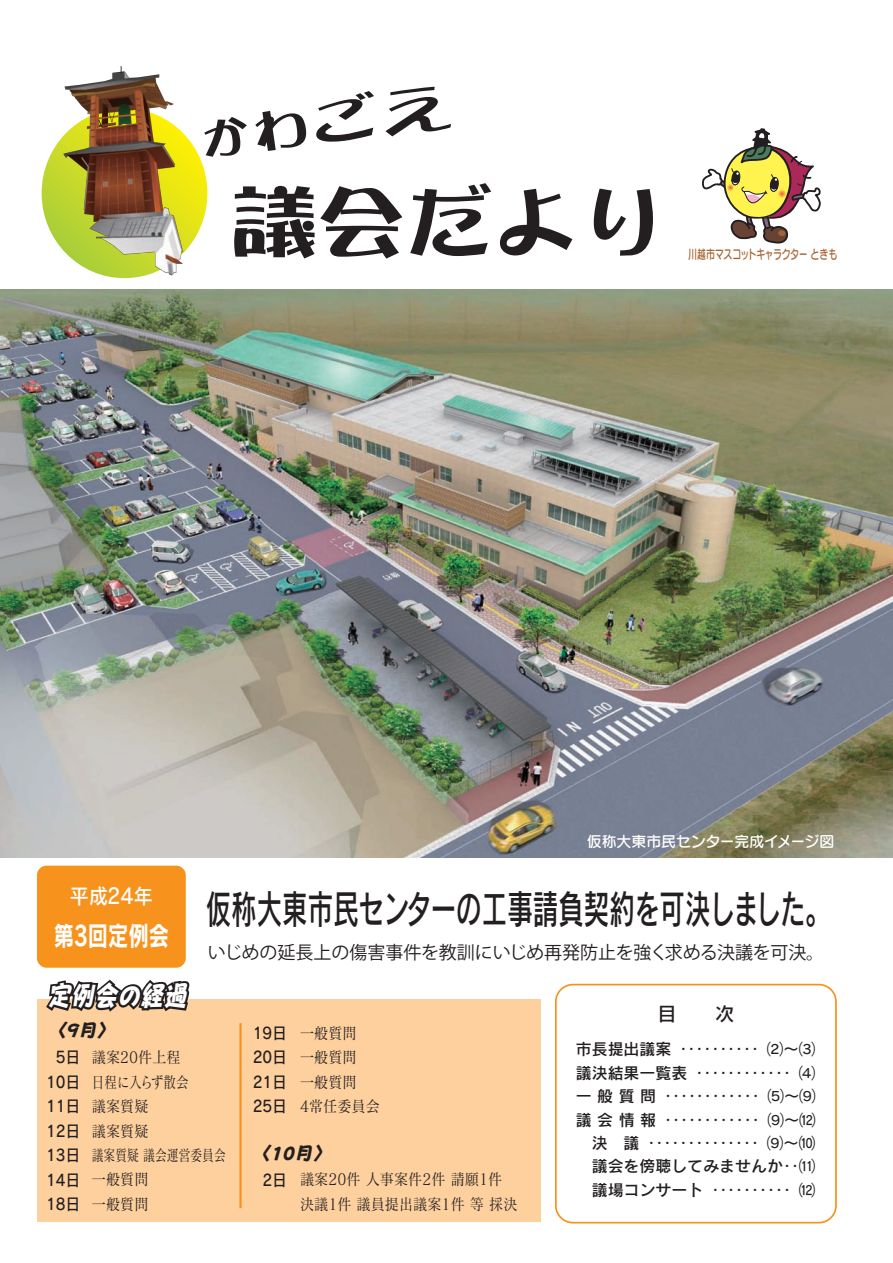
<style>
.page{position:relative;width:893px;height:1263px;background:#fff}
.page>*{position:absolute;margin:0;border:0;box-sizing:border-box;transform-origin:0 0}
.t1{font:39.9px "Rodin Pro DB";color:#231f20;scale:.64 1}
.t2{font:italic 28.8px "Pop Happiness Std EB";color:#fff;scale:.81 1}
.t3{font:27px "Rodin Pro B";color:#fff;scale:.75 1}
.t4{font:21.3px "Rodin Pro DB";color:#fff;scale:.9 1}
.t5{font:19.2px "Rodin Pro DB";color:#231f20}
.t6{font:italic 18.9px "Pop Happiness Std EB";color:#231f20}
.t7{font:18px "Koz Go Pro";color:#231f20}
.t8{font:15.9px "Rodin Pro DB";color:#231f20}
.t9{font:15.75px/24.5px "Matisse Pro M";color:#231f20;scale:.9 1}
.t10{font:15.75px/24.5px "Rodin Pro DB";color:#231f20;text-align:justify;scale:.9 1}
.t11{font:14.85px "Seurat Pro DB";color:#fff}
.t12{font:12.75px "Seurat Pro DB";letter-spacing:-.02em;color:#a76433;scale:.7 1}
</style>
<div class="page">
<div style="left:38px;top:999px;width:502px;height:222px;background:#fdd09e"></div>
<img style="left:0;top:289px;width:893px;height:568px">
<div style="left:37px;top:866px;width:149px;height:102px;background:#f7931d;border-radius:10px"></div>
<svg style="left:37px;top:871px;width:177px;height:351px"></svg>
<div style="left:555px;top:984px;width:282px;height:239px;border:2px solid #f7931d;border-radius:17px"></div>
<hr style="left:239px;top:1023px;width:3px;height:185px;background:#f7931d">
<svg style="left:500px;top:189px;width:72px;height:66px"></svg>
<svg style="left:594px;top:189px;width:59px;height:67px"></svg>
<svg style="left:702px;top:128px;width:119px;height:116px"></svg>
<svg style="left:42px;top:87px;width:449px;height:172px"></svg>
<img style="left:60px;top:66px;width:125px;height:213px">
<p class="t12" style="left:688px;top:245px;width:214px">川越市マスコットキャラクターときも</p>
<p class="t11" style="left:587px;top:831px;width:249px">仮称大東市民センター完成イメージ図</p>
<h3 class="t4" style="left:70px;top:882px;width:94px">平成24年</h3>
<h1 class="t1" style="left:206px;top:883px;width:977px">仮称大東市民センターの工事請負契約を可決しました。</h1>
<h3 class="t3" style="left:54px;top:918px;width:155px">第3回定例会</h3>
<h2 class="t2" style="left:47px;top:977px;width:181px">定例会の経過</h2>
<p class="t6" style="left:97px;top:1018px;width:24px">〈</p>
<p class="t7" style="left:208px;top:941px;width:617px">いじめの延長上の傷害事件を教訓にいじめ再発防止を強く求める決議を可決。</p>
<p class="t5" style="left:658px;top:1001px;width:78px">目　　次</p>
<p class="t6" style="left:48px;top:1018px;width:55px">〈月</p>
<p class="t6" style="left:66px;top:1018px;width:18px">9</p>
<p class="t9" style="left:300px;top:1020px;width:90px">一般質問<br>一般質問<br>一般質問<br>4常任委員会</p>
<p class="t10" style="left:253px;top:1020px;width:39px">19日20日21日25日</p>
<p class="t8" style="left:767px;top:1039px;width:49px">(2)~(3)</p>
<p class="t8" style="left:576px;top:1039px;width:97px">市長提出議案</p>
<p class="t8" style="left:679px;top:1039px;width:81px">..........</p>
<p class="t10" style="left:46px;top:1044px;width:39px;text-indent:10px">5日10日11日12日13日14日18日</p>
<p class="t9" style="left:92px;top:1045px;width:150px">議案20件上程<br>日程に入らず散会<br>議案質疑<br>議案質疑<br>議案質疑議会運営委員会一般質問<br>一般質問</p>
<p class="t8" style="left:799px;top:1062px;width:17px">(4)</p>
<p class="t8" style="left:576px;top:1062px;width:113px">議決結果一覧表</p>
<p class="t8" style="left:695px;top:1062px;width:97px">............</p>
<p class="t8" style="left:768px;top:1086px;width:49px">(5)~(9)</p>
<p class="t8" style="left:576px;top:1086px;width:82px">一般質問</p>
<p class="t8" style="left:664px;top:1086px;width:97px">............</p>
<p class="t8" style="left:768px;top:1109px;width:49px">(9)~(12)</p>
<p class="t8" style="left:576px;top:1109px;width:82px">議会情報</p>
<p class="t8" style="left:664px;top:1109px;width:97px">............</p>
<p class="t8" style="left:767px;top:1132px;width:49px">(9)~(10)</p>
<p class="t8" style="left:576px;top:1132px;width:65px">　決　議</p>
<p class="t8" style="left:576px;top:1156px;width:241px">　議会を傍聴してみませんか..(11)</p>
<p class="t8" style="left:799px;top:1179px;width:17px">(12)</p>
<p class="t8" style="left:648px;top:1132px;width:113px">..............</p>
<p class="t6" style="left:313px;top:1141px;width:24px">〈</p>
<p class="t6" style="left:252px;top:1141px;width:24px">〈</p>
<p class="t6" style="left:294px;top:1141px;width:24px">月</p>
<p class="t6" style="left:270px;top:1141px;width:30px">10</p>
<p class="t9" style="left:300px;top:1167px;width:243px">議案20件人事案件 件2 請願 件1決議 件1 議員提出議案 件1 等採決</p>
<p class="t10" style="left:263px;top:1167px;width:28px">2日</p>
<p class="t8" style="left:576px;top:1179px;width:129px">　議場コンサート</p>
<p class="t8" style="left:711px;top:1179px;width:81px">..........</p>
</div>
